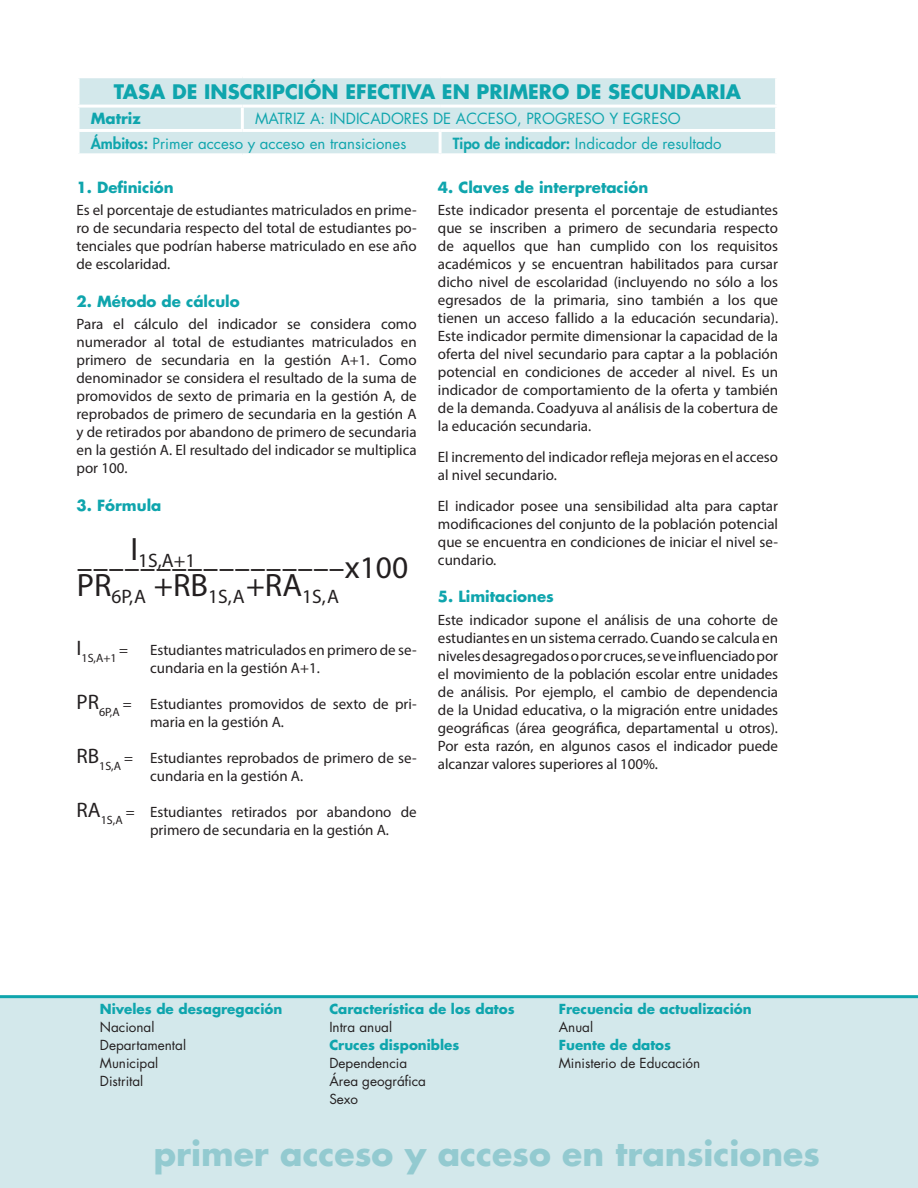
<style>
.page{position:relative;width:918px;height:1188px;background:#fff}
.page>*{position:absolute;margin:0;border:0;box-sizing:border-box;transform-origin:0 0}
.t1{font:700 33px "Futura Std";color:#93cad0}
.FORMULAS{font:31.5px "Myriad Pro";color:#231f20}
.TITULO{font:700 19.5px "Futura Std";color:#0fa5ad}
.FORMULAS-2{font:19.5px "Myriad Pro";color:#231f20}
.FICHAS_OK{font:15px/18px "Myriad Pro";color:#231f20;text-align:justify}
.Fichas_TABU{font:15px/18px "Myriad Pro";color:#231f20}
.t2{font:15px "Futura Std";color:#0fa5ad}
.SUB_1{font:700 15px "Futura Std";color:#0fa5ad}
.SUB_1-2{font:700 13.5px/18px "Futura Std";color:#0fa5ad}
.FICHAS{font:13.5px "Futura Std";color:#231f20}
.Fichas_TABU-2{font:12px "Myriad Pro";color:#231f20}
.s1{font-weight:800}
.s2{font-size:32.4px}
.s3{font-weight:400;color:#231f20}
</style>
<div class="page">
<div style="left:80px;top:78px;width:695px;height:75px;background:#d3e8eb"></div>
<hr style="left:77px;top:105px;width:165px;height:3px;background:#fff">
<hr style="left:242px;top:105px;width:198px;height:3px;background:#fff">
<hr style="left:241px;top:108px;width:3px;height:21px;background:#fff">
<hr style="left:440px;top:105px;width:338px;height:3px;background:#fff">
<hr style="left:77px;top:129px;width:165px;height:3px;background:#fff">
<hr style="left:242px;top:129px;width:198px;height:3px;background:#fff">
<hr style="left:440px;top:129px;width:338px;height:3px;background:#fff">
<hr style="left:439px;top:132px;width:3px;height:21px;background:#fff">
<div style="left:0;top:997px;width:918px;height:191px;background:#d3e8eb"></div>
<hr style="left:0;top:995px;width:918px;height:3px;background:#0fa5ad">
<p class="TITULO" style="left:114px;top:79px;width:629px">TASA DE INSCRIPCIÓN EFECTIVA EN PRIMERO DE SECUNDARIA</p>
<p class="SUB_1" style="left:91px;top:109px;width:52px">Matriz</p>
<p class="t2" style="left:255px;top:109px;width:427px">MATRIZ A: INDICADORES DE ACCESO, PROGRESO Y EGRESO</p>
<p class="t2" style="left:91px;top:134px;width:317px"><span class="s1">Ámbitos:</span> Primer acceso y acceso en transiciones</p>
<p class="t2" style="left:453px;top:134px;width:270px"><span class="s1">Tipo de indicador:</span> Indicador de resultado</p>
<p class="SUB_1" style="left:77px;top:178px;width:99px">1. Definición</p>
<p class="FICHAS_OK" style="left:77px;top:201px;width:342px">Es el porcentaje de estudiantes matriculados en prime&shy;ro de secundaria respecto del total de estudiantes po&shy;tenciales que podrían haberse matriculado en ese año de escolaridad.</p>
<p class="SUB_1" style="left:77px;top:291px;width:165px">2. Método de cálculo</p>
<p class="FICHAS_OK" style="left:77px;top:315px;width:342px">Para el cálculo del indicador se considera como numerador al total de estudiantes matriculados en primero de secundaria en la gestión A+1. Como denominador se considera el resultado de la suma de promovidos de sexto de primaria en la gestión A, de reprobados de primero de secundaria en la gestión A y de retirados por abandono de primero de secundaria en la gestión A. El resultado del indicador se multiplica por 100.</p>
<p class="SUB_1" style="left:77px;top:495px;width:86px">3. Fórmula</p>
<p class="FORMULAS-2" style="left:130px;top:549px;width:66px"><sup>I</sup>1S,A+1</p>
<p class="FORMULAS" style="left:77px;top:548px;width:333px">–––––––––––––––––<span class="s2">x</span>100</p>
<p class="FORMULAS-2" style="left:77px;top:585px;width:264px"><sup>PR</sup>6P,A <sup>+RB</sup>1S,A<sup>+</sup><sup>RA</sup>1S,A</p>
<p class="Fichas_TABU-2" style="left:77px;top:651px;width:42px"><sup>I</sup>1S,A+1</p>
<p class="Fichas_TABU" style="left:119px;top:640px;width:10px">=</p>
<p class="Fichas_TABU" style="left:150px;top:640px;width:268px">Estudiantes matriculados en primero de se&shy;cundaria en la gestión A+1.</p>
<p class="Fichas_TABU-2" style="left:77px;top:705px;width:45px"><sup>PR</sup>6P,A</p>
<p class="Fichas_TABU" style="left:150px;top:694px;width:268px;text-indent:-27px">= Estudiantes promovidos de sexto de pri&shy;maria en la gestión A.</p>
<p class="Fichas_TABU-2" style="left:77px;top:759px;width:46px"><sup>RB</sup>1S,A</p>
<p class="Fichas_TABU" style="left:150px;top:748px;width:268px;text-indent:-26px">= Estudiantes reprobados de primero de se&shy;cundaria en la gestión A.</p>
<p class="Fichas_TABU-2" style="left:77px;top:813px;width:48px"><sup>RA</sup>1S,A</p>
<p class="Fichas_TABU" style="left:126px;top:802px;width:292px;text-align:center">= Estudiantes retirados por abandono de primero de secundaria en la gestión A.</p>
<p class="SUB_1" style="left:438px;top:178px;width:212px">4. Claves de interpretación</p>
<p class="FICHAS_OK" style="left:438px;top:201px;width:342px">Este indicador presenta el porcentaje de estudiantes que se inscriben a primero de secundaria respecto de aquellos que han cumplido con los requisitos académicos y se encuentran habilitados para cursar dicho nivel de escolaridad (incluyendo no sólo a los egresados de la primaria, sino también a los que tienen un acceso fallido a la educación secundaria).<br>Este indicador permite dimensionar la capacidad de la oferta del nivel secundario para captar a la población potencial en condiciones de acceder al nivel. Es un indicador de comportamiento de la oferta y también de la demanda. Coadyuva al análisis de la cobertura de la educación secundaria.</p>
<p class="FICHAS_OK" style="left:438px;top:448px;width:342px">El incremento del indicador refleja mejoras en el acceso al nivel secundario.</p>
<p class="FICHAS_OK" style="left:438px;top:497px;width:342px">El indicador posee una sensibilidad alta para captar modificaciones del conjunto de la población potencial que se encuentra en condiciones de iniciar el nivel se&shy;cundario.</p>
<p class="SUB_1" style="left:438px;top:587px;width:117px">5. Limitaciones</p>
<p class="FICHAS_OK" style="left:438px;top:610px;width:342px">Este indicador supone el análisis de una cohorte de estudiantes en un sistema cerrado. Cuando se calcula en niveles desagregados o por cruces, se ve influenciado por el movimiento de la población escolar entre unidades de análisis. Por ejemplo, el cambio de dependencia de la Unidad educativa, o la migración entre unidades geográficas (área geográfica, departamental u otros).<br>Por esta razón, en algunos casos el indicador puede alcanzar valores superiores al 100%.</p>
<p class="SUB_1-2" style="left:100px;top:1000px;width:184px">Niveles de desagregación<br><span class="s3">Nacional</span></p>
<p class="FICHAS" style="left:100px;top:1037px;width:88px">Departamental</p>
<p class="FICHAS" style="left:100px;top:1055px;width:60px">Municipal</p>
<p class="FICHAS" style="left:100px;top:1073px;width:45px">Distrital</p>
<p class="SUB_1-2" style="left:329px;top:1000px;width:187px">Característica de los datos</p>
<p class="FICHAS" style="left:329px;top:1019px;width:64px">Intra anual</p>
<p class="SUB_1-2" style="left:329px;top:1036px;width:132px">Cruces disponibles</p>
<p class="FICHAS" style="left:329px;top:1055px;width:79px">Dependencia</p>
<p class="FICHAS" style="left:329px;top:1073px;width:98px">Área geográfica</p>
<p class="FICHAS" style="left:329px;top:1091px;width:30px">Sexo</p>
<p class="SUB_1-2" style="left:559px;top:1000px;width:194px">Frecuencia de actualización</p>
<p class="FICHAS" style="left:559px;top:1019px;width:36px">Anual</p>
<p class="SUB_1-2" style="left:559px;top:1036px;width:114px">Fuente de datos</p>
<p class="FICHAS" style="left:559px;top:1055px;width:143px">Ministerio de Educación</p>
<p class="t1" style="left:154px;top:1131px;width:668px">primer acceso y acceso en transiciones</p>
</div>
